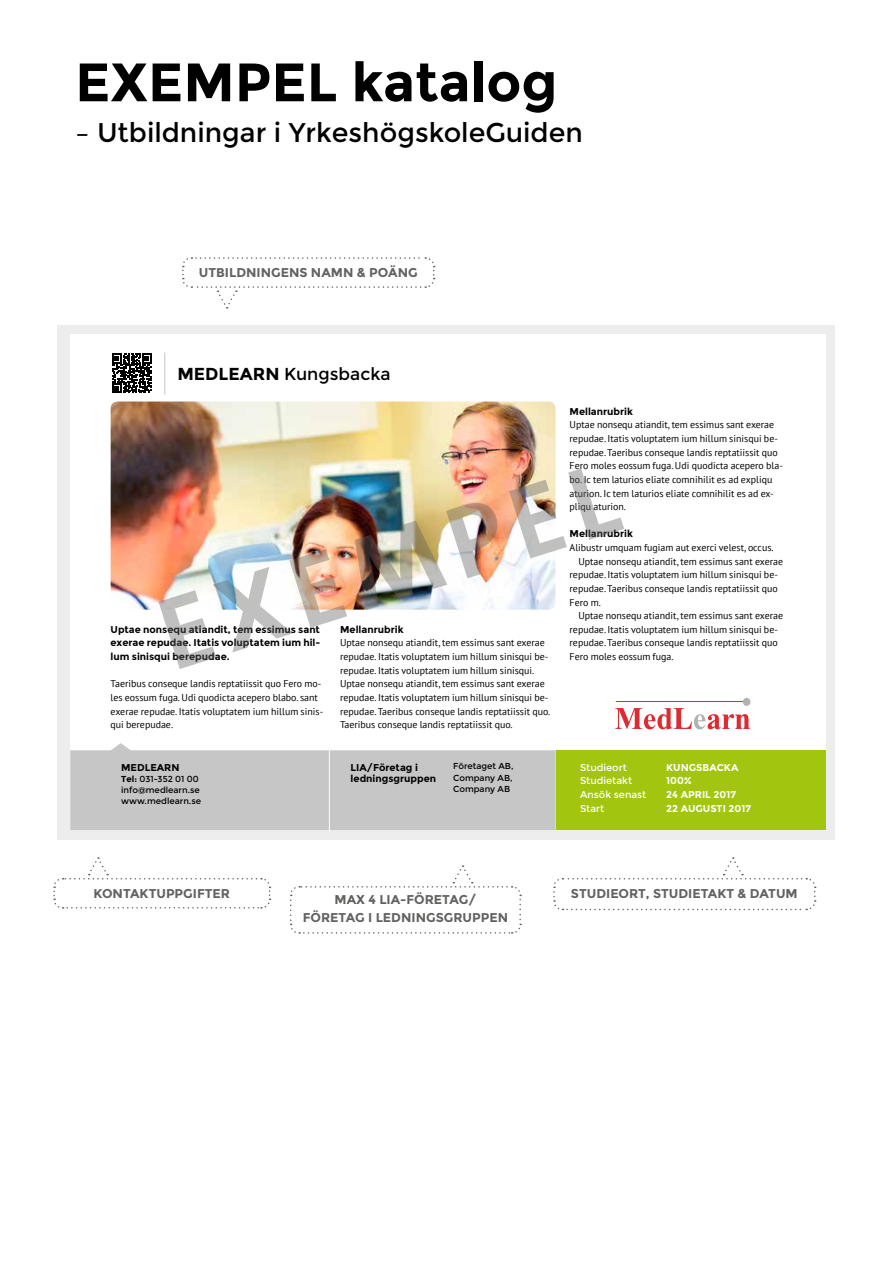
<style>
.page{position:relative;width:893px;height:1263px;background:#fff}
.page>*{position:absolute;margin:0;border:0;box-sizing:border-box;transform-origin:0 0}
.t1{font:700 54px "Montserrat";color:#000}
.t2{font:27px "Montserrat";color:#000}
.t3{font:17.4px "Montserrat";color:#000}
.t4{font:700 12.75px "Montserrat";color:#626261}
.t5{font:9.9px/13.6px "PT Sans";color:#000}
.t6{font:700 9.9px/13.6px "Montserrat";color:#000;text-align:justify}
.t7{font:700 9.9px "Montserrat";color:#fff}
.t8{font:9.9px "Montserrat";color:#fff}
.t9{font:8.7px/11.1px "Montserrat";color:#000}
.s1{font-weight:700}
</style>
<div class="page">
<svg style="left:53px;top:857px;width:218px;height:52px"></svg>
<svg style="left:553px;top:857px;width:263px;height:54px"></svg>
<svg style="left:290px;top:865px;width:232px;height:69px"></svg>
<svg style="left:182px;top:257px;width:253px;height:52px"></svg>
<div style="left:58px;top:326px;width:777px;height:514px;background:#ededed"></div>
<div style="left:70px;top:335px;width:755px;height:495px;background:#fff"></div>
<svg style="left:70px;top:743px;width:486px;height:87px;background:#cacaca"></svg>
<hr style="left:329px;top:750px;width:1px;height:80px;background:#fff">
<div style="left:556px;top:750px;width:269px;height:80px;background:#a2c610"></div>
<hr style="left:165px;top:353px;width:1px;height:41px;background:#c4c4c4">
<img style="left:111px;top:401px;width:445px;height:209px">
<svg style="left:112px;top:353px;width:40px;height:38px"></svg>
<svg style="left:112px;top:354px;width:39px;height:39px"></svg>
<svg style="left:615px;top:708px;width:135px;height:21px"></svg>
<hr style="left:617px;top:701px;width:129px;height:1px;background:#dc2b32">
<div style="left:743px;top:698px;width:7px;height:8px;background:#b2b2b2;border-radius:50%"></div>
<img style="left:158px;top:468px;width:466px;height:201px">
<h1 class="t1" style="left:75px;top:50px;width:484px">EXEMPEL katalog</h1>
<h2 class="t2" style="left:75px;top:117px;width:509px">– Utbildningar i YrkeshögskoleGuiden</h2>
<p class="t4" style="left:199px;top:265px;width:220px">UTBILDNINGENS NAMN &amp; POÄNG</p>
<h3 class="t3" style="left:177px;top:364px;width:215px"><span class="s1">MEDLEARN</span> Kungsbacka</h3>
<p class="t6" style="left:111px;top:622px;width:211px">Uptae nonsequ atiandit, tem essimus sant exerae repudae. Itatis voluptatem ium hil&shy;lum sinisqui berepudae.</p>
<p class="t5" style="left:111px;top:677px;width:214px">Taeribus conseque landis reptatiissit quo Fero mo&shy;les eossum fuga. Udi quodicta acepero blabo. sant exerae repudae. Itatis voluptatem ium hillum sinis&shy;qui berepudae.</p>
<p class="t6" style="left:340px;top:622px;width:65px">Mellanrubrik</p>
<p class="t5" style="left:340px;top:636px;width:212px">Uptae nonsequ atiandit, tem essimus sant exerae repudae. Itatis voluptatem ium hillum sinisqui be&shy;repudae. Itatis voluptatem ium hillum sinisqui.<br>Uptae nonsequ atiandit, tem essimus sant exerae repudae. Itatis voluptatem ium hillum sinisqui be&shy;repudae. Taeribus conseque landis reptatiissit quo.<br>Taeribus conseque landis reptatiissit quo.</p>
<p class="t6" style="left:570px;top:404px;width:65px">Mellanrubrik</p>
<p class="t5" style="left:570px;top:418px;width:215px">Uptae nonsequ atiandit, tem essimus sant exerae repudae. Itatis voluptatem ium hillum sinisqui be&shy;repudae. Taeribus conseque landis reptatiissit quo Fero moles eossum fuga. Udi quodicta acepero bla&shy;bo. Ic tem laturios eliate comnihilit es ad expliqu aturion. Ic tem laturios eliate comnihilit es ad ex&shy;pliqu aturion.</p>
<p class="t6" style="left:570px;top:527px;width:65px">Mellanrubrik</p>
<p class="t5" style="left:570px;top:540px;width:206px">Alibustr umquam fugiam aut exerci velest, occus.</p>
<p class="t5" style="left:578px;top:554px;width:206px">Uptae nonsequ atiandit, tem essimus sant exerae</p>
<p class="t5" style="left:570px;top:568px;width:210px">repudae. Itatis voluptatem ium hillum sinisqui be-</p>
<p class="t5" style="left:570px;top:581px;width:210px">repudae. Taeribus conseque landis reptatiissit quo</p>
<p class="t5" style="left:570px;top:595px;width:33px">Fero m.</p>
<p class="t5" style="left:578px;top:609px;width:206px">Uptae nonsequ atiandit, tem essimus sant exerae</p>
<p class="t5" style="left:570px;top:622px;width:210px">repudae. Itatis voluptatem ium hillum sinisqui be-</p>
<p class="t5" style="left:570px;top:636px;width:210px">repudae. Taeribus conseque landis reptatiissit quo</p>
<p class="t5" style="left:570px;top:649px;width:105px">Fero moles eossum fuga.</p>
<p class="t6" style="left:121px;top:760px;width:60px">MEDLEARN</p>
<p class="t9" style="left:121px;top:773px;width:81px"><span class="s1">Tel:</span> 031-352 01 00 info@medlearn.se www.medlearn.se</p>
<p class="t6" style="left:351px;top:762px;width:87px;line-height:11.1px">LIA/Företag i ledningsgruppen</p>
<p class="t8" style="left:580px;top:761px;width:48px">Studieort</p>
<p class="t7" style="left:666px;top:761px;width:74px">KUNGSBACKA</p>
<p class="t9" style="left:453px;top:761px;width:62px;text-align:justify">Företaget AB, Company AB, Company AB</p>
<p class="t8" style="left:580px;top:775px;width:53px">Studietakt</p>
<p class="t7" style="left:666px;top:775px;width:27px">100%</p>
<p class="t8" style="left:580px;top:789px;width:68px">Ansök senast</p>
<p class="t7" style="left:666px;top:788px;width:71px">24 APRIL 2017</p>
<p class="t8" style="left:580px;top:802px;width:26px">Start</p>
<p class="t7" style="left:666px;top:802px;width:86px">22 AUGUSTI 2017</p>
<p class="t4" style="left:93px;top:886px;width:138px">KONTAKTUPPGIFTER</p>
<p class="t4" style="left:335px;top:891px;width:143px">MAX 4 LIA-FÖRETAG/</p>
<p class="t4" style="left:571px;top:886px;width:228px">STUDIEORT, STUDIETAKT &amp; DATUM</p>
<p class="t4" style="left:303px;top:909px;width:207px">FÖRETAG I LEDNINGSGRUPPEN</p>
</div>
